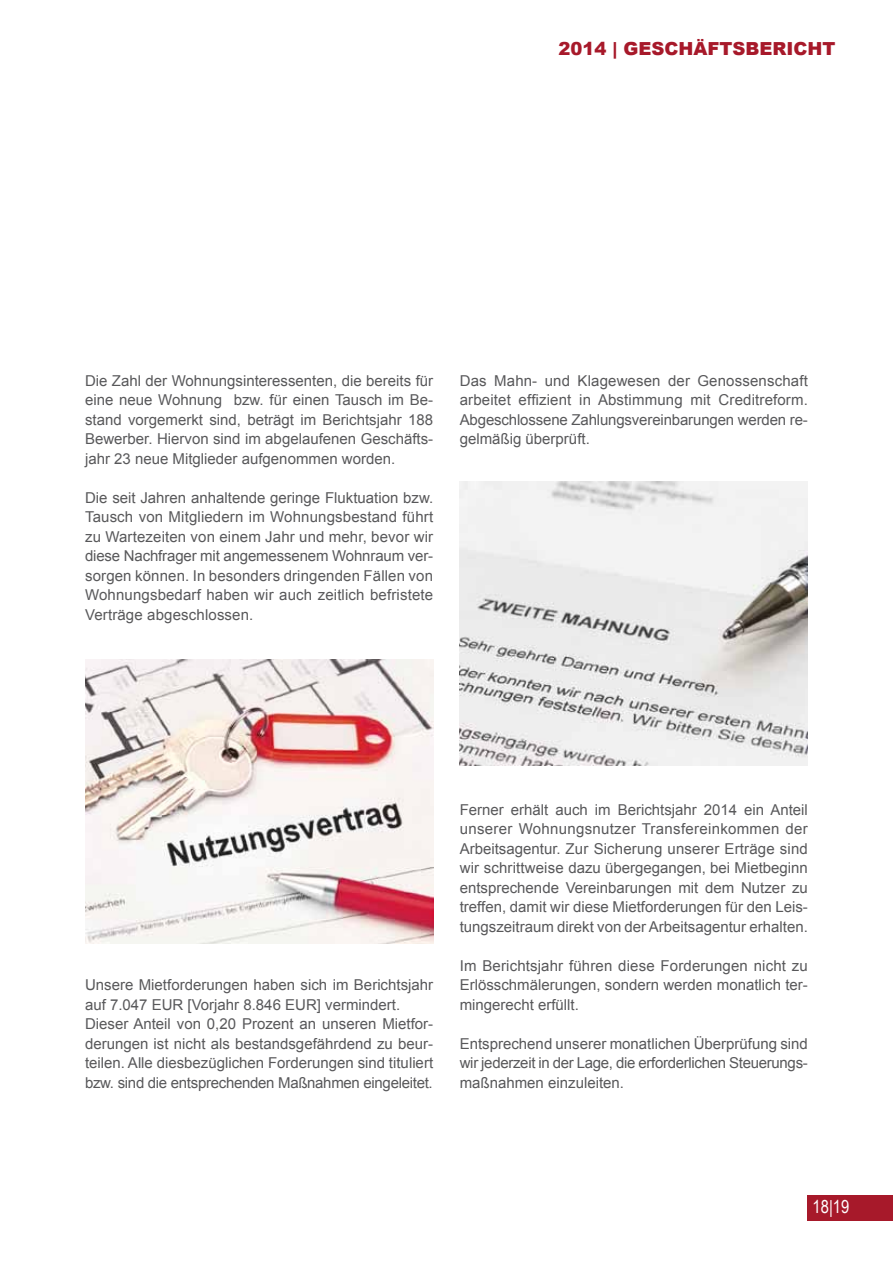
<style>
.page{position:relative;width:893px;height:1263px;background:#fff}
.page>*{position:absolute;margin:0;border:0;box-sizing:border-box;transform-origin:0 0}
.t1{font:900 18px "Arial";color:#a7192a}
.t2{font:18px "Arial Narrow";color:#fff}
.t3{font:15px/19.5px "Arial";color:#58585a;text-align:justify}
</style>
<div class="page">
<div style="left:808px;top:1195px;width:85px;height:25px;background:#a7192a"></div>
<img style="left:85px;top:660px;width:348px;height:284px">
<img style="left:460px;top:482px;width:348px;height:284px">
<p class="t1" style="left:558px;top:36px;width:279px">2014 | GESCHÄFTSBERICHT</p>
<p class="t3" style="left:85px;top:371px;width:350px">Die Zahl der Wohnungsinteressenten, die bereits für eine neue Wohnung bzw. für einen Tausch im Be&shy;stand vorgemerkt sind, beträgt im Berichtsjahr 188<br>Bewerber. Hiervon sind im abgelaufenen Geschäfts&shy;jahr 23 neue Mitglieder aufgenommen worden.</p>
<p class="t3" style="left:85px;top:488px;width:350px">Die seit Jahren anhaltende geringe Fluktuation bzw.<br>Tausch von Mitgliedern im Wohnungsbestand führt zu Wartezeiten von einem Jahr und mehr, bevor wir diese Nachfrager mit angemessenem Wohnraum ver&shy;sorgen können. In besonders dringenden Fällen von Wohnungsbedarf haben wir auch zeitlich befristete Verträge abgeschlossen.</p>
<p class="t3" style="left:460px;top:371px;width:350px">Das Mahn- und Klagewesen der Genossenschaft arbeitet effizient in Abstimmung mit Creditreform.<br>Abgeschlossene Zahlungsvereinbarungen werden re&shy;gelmäßig überprüft.</p>
<p class="t3" style="left:85px;top:975px;width:350px;text-align:left">Unsere Mietforderungen haben sich im Berichtsjahr auf 7.047 EUR [Vorjahr 8.846 EUR] vermindert.<br>Dieser Anteil von 0,20 Prozent an unseren Mietfor&shy;derungen ist nicht als bestandsgefährdend zu beur&shy;teilen. Alle diesbezüglichen Forderungen sind tituliert bzw. sind die entsprechenden Maßnahmen eingeleitet.</p>
<p class="t3" style="left:460px;top:800px;width:350px">Ferner erhält auch im Berichtsjahr 2014 ein Anteil unserer Wohnungsnutzer Transfereinkommen der Arbeitsagentur. Zur Sicherung unserer Erträge sind wir schrittweise dazu übergegangen, bei Mietbeginn entsprechende Vereinbarungen mit dem Nutzer zu treffen, damit wir diese Mietforderungen für den Leis&shy;tungszeitraum direkt von der Arbeitsagentur erhalten.</p>
<p class="t3" style="left:460px;top:956px;width:350px">Im Berichtsjahr führen diese Forderungen nicht zu Erlösschmälerungen, sondern werden monatlich ter&shy;mingerecht erfüllt.</p>
<p class="t3" style="left:460px;top:1034px;width:350px">Entsprechend unserer monatlichen Überprüfung sind wir jederzeit in der Lage, die erforderlichen Steuerungs&shy;maßnahmen einzuleiten.</p>
<p class="t2" style="left:813px;top:1193px;width:38px">18|19</p>
</div>
